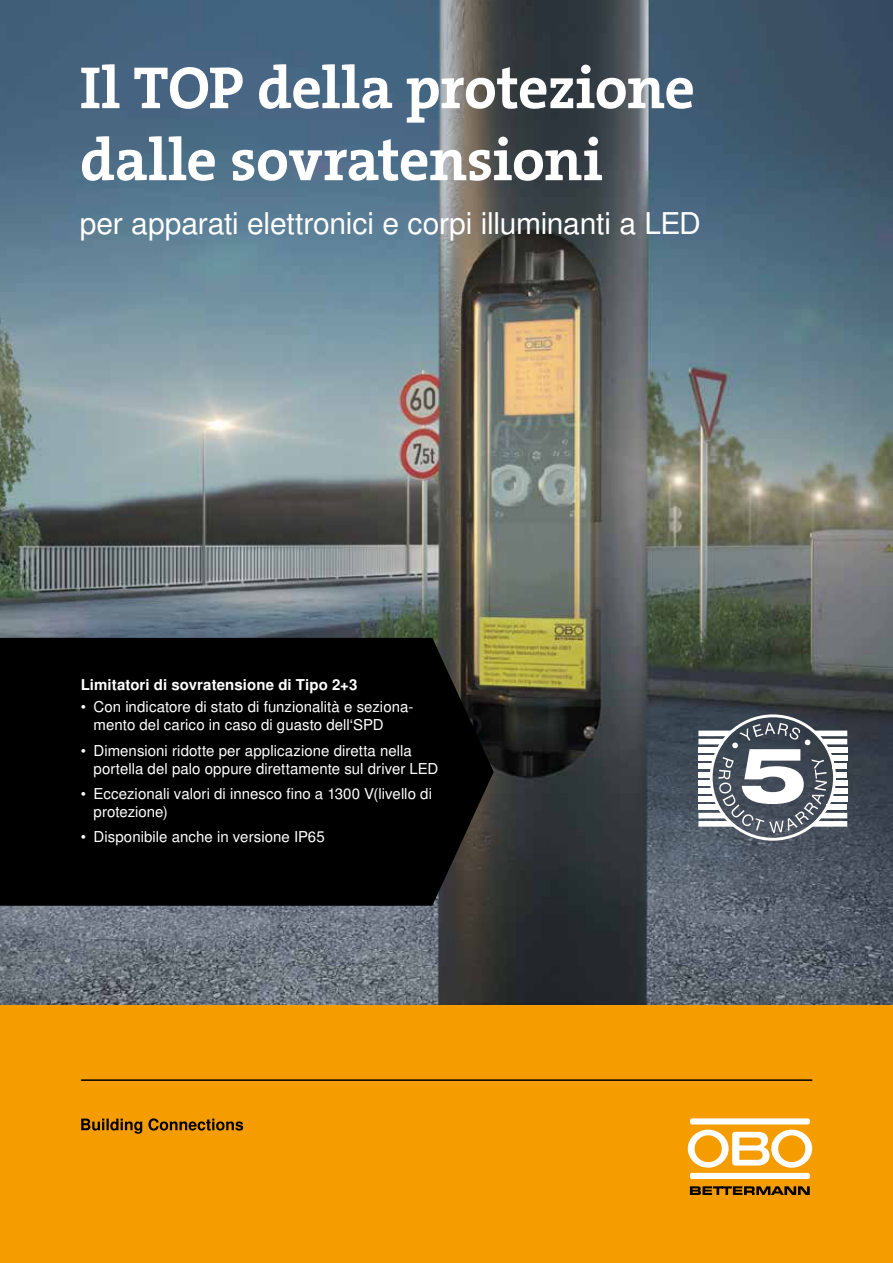
<style>
.page{position:relative;width:893px;height:1263px;background:#f59c00}
.page>*{position:absolute;margin:0;border:0;box-sizing:border-box;transform-origin:0 0}
.t1{font:700 60px/72px "The Serif B W7";letter-spacing:-.01em;color:#fff}
.t2{font:30px "Nimbus San LOT";letter-spacing:-.01em;color:#fff}
.t3{font:15px/18px "Nimbus San LOT";letter-spacing:.005em;color:#fff}
.t4{font:700 15px "Nimbus San LOT";letter-spacing:.005em;color:#fff}
</style>
<div class="page">
<img style="left:0;top:0;width:893px;height:1004px">
<hr style="left:82px;top:1079px;width:730px;height:2px;background:#000">
<div style="left:690px;top:1173px;width:120px;height:6px;background:#fff;border-radius:2px"></div>
<svg style="left:688px;top:1129px;width:124px;height:39px"></svg>
<div style="left:690px;top:1118px;width:120px;height:6px;background:#fff;border-radius:2px"></div>
<svg style="left:690px;top:1186px;width:120px;height:9px"></svg>
<svg style="left:81px;top:1118px;width:162px;height:16px"></svg>
<div style="left:0;top:638px;width:494px;height:268px;background:#000"></div>
<svg style="left:698px;top:714px;width:149px;height:127px;background:#838991"></svg>
<h1 class="t1" style="left:80px;top:52px;width:617px">Il TOP della protezione dalle sovratensioni</h1>
<h2 class="t2" style="left:80px;top:206px;width:623px">per apparati elettronici e corpi illuminanti a LED</h2>
<p class="t4" style="left:81px;top:676px;width:278px">Limitatori di sovratensione di Tipo 2+3</p>
<p class="t3" style="left:94px;top:698px;width:321px;text-indent:-13px">• Con indicatore di stato di funzionalità e seziona&shy;mento del carico in caso di guasto dell‘SPD</p>
<p class="t3" style="left:94px;top:742px;width:346px;text-indent:-13px">• Dimensioni ridotte per applicazione diretta nella portella del palo oppure direttamente sul driver LED</p>
<p class="t3" style="left:94px;top:785px;width:340px;text-indent:-13px">• Eccezionali valori di innesco fino a 1300 V(livello di protezione)</p>
<p class="t3" style="left:81px;top:828px;width:245px">• Disponibile anche in versione IP65</p>
</div>
